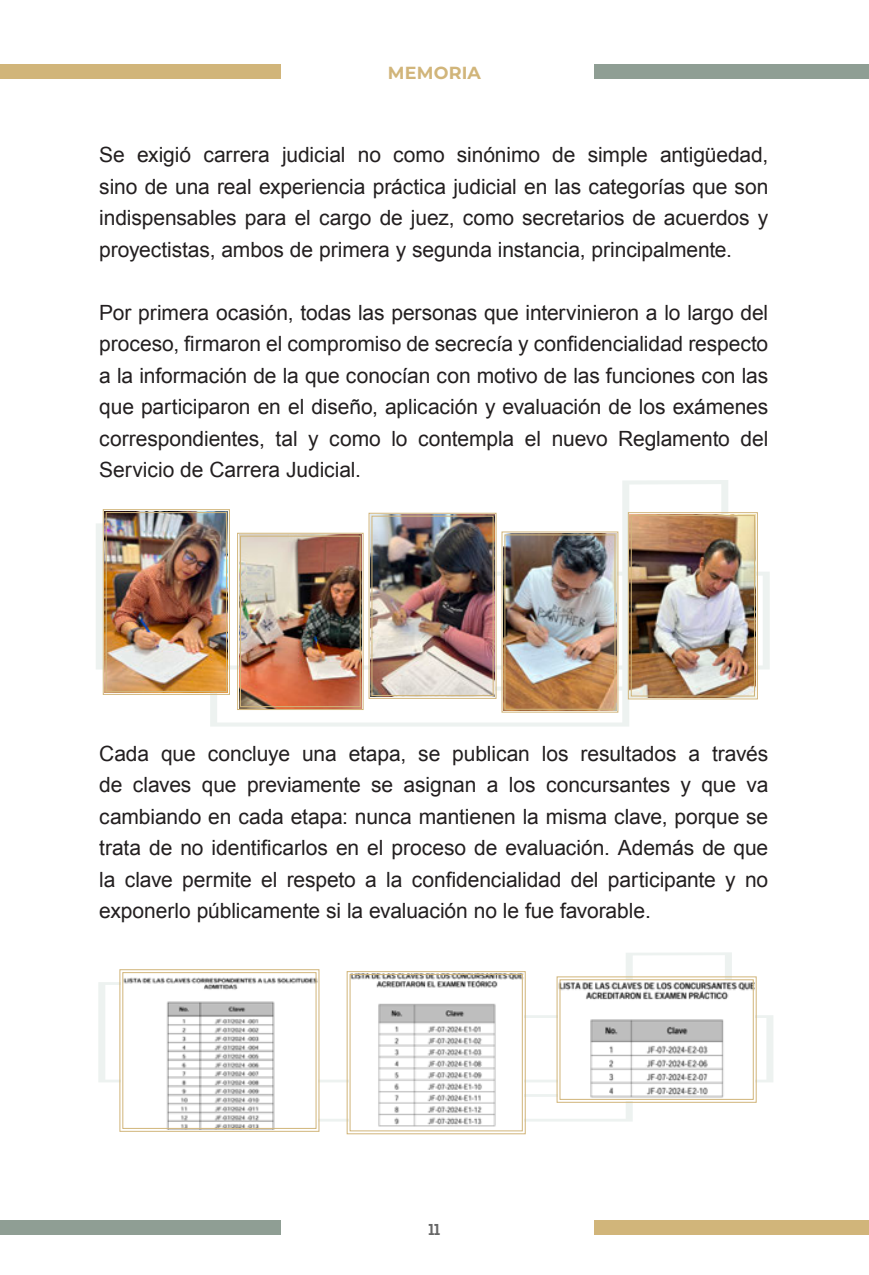
<style>
.page{position:relative;width:869px;height:1275px;background:#fff}
.page>*{position:absolute;margin:0;border:0;box-sizing:border-box;transform-origin:0 0}
._06_texto_general{font:21px/31.5px "Arial";letter-spacing:-.005em;color:#231f20;text-align:justify}
.t1{font:700 17.5px "Montserrat";letter-spacing:.01em;color:#d1b57a}
.t2{font:700 15.75px "Nexa";color:#666}
</style>
<div class="page">
<div style="left:0;top:1220px;width:280px;height:14px;background:#8f9e94"></div>
<div style="left:594px;top:1220px;width:274px;height:14px;background:#d1b57a"></div>
<div style="left:594px;top:64px;width:274px;height:15px;background:#8f9e94"></div>
<div style="left:0;top:64px;width:280px;height:15px;background:#d1b57a"></div>
<svg style="left:96px;top:480px;width:673px;height:247px"></svg>
<img style="left:103px;top:509px;width:127px;height:186px">
<div style="left:106px;top:512px;width:121px;height:180px;border:1px solid #d1b57a"></div>
<img style="left:627px;top:512px;width:130px;height:187px">
<div style="left:630px;top:515px;width:124px;height:181px;border:1px solid #d1b57a"></div>
<img style="left:237px;top:513px;width:381px;height:200px">
<div style="left:240px;top:536px;width:120px;height:171px;border:1px solid #d1b57a"></div>
<svg style="left:98px;top:952px;width:675px;height:169px"></svg>
<svg style="left:119px;top:969px;width:200px;height:163px"></svg>
<div style="left:122px;top:972px;width:194px;height:157px;border:1px solid #d1b57a"></div>
<svg style="left:346px;top:971px;width:179px;height:163px"></svg>
<div style="left:349px;top:974px;width:173px;height:157px;border:1px solid #d1b57a"></div>
<svg style="left:556px;top:976px;width:200px;height:127px"></svg>
<div style="left:559px;top:979px;width:194px;height:121px;border:1px solid #d1b57a"></div>
<p class="t1" style="left:388px;top:60px;width:94px">MEMORIA</p>
<p class="_06_texto_general" style="left:99px;top:139px;width:670px">Se exigió carrera judicial no como sinónimo de simple antigüedad, sino de una real experiencia práctica judicial en las categorías que son indispensables para el cargo de juez, como secretarios de acuerdos y proyectistas, ambos de primera y segunda instancia, principalmente.</p>
<p class="_06_texto_general" style="left:99px;top:297px;width:670px">Por primera ocasión, todas las personas que intervinieron a lo largo del proceso, firmaron el compromiso de secrecía y confidencialidad respecto a la información de la que conocían con motivo de las funciones con las que participaron en el diseño, aplicación y evaluación de los exámenes correspondientes, tal y como lo contempla el nuevo Reglamento del Servicio de Carrera Judicial.</p>
<p class="_06_texto_general" style="left:99px;top:738px;width:670px">Cada que concluye una etapa, se publican los resultados a través de claves que previamente se asignan a los concursantes y que va cambiando en cada etapa: nunca mantienen la misma clave, porque se trata de no identificarlos en el proceso de evaluación. Además de que la clave permite el respeto a la confidencialidad del participante y no exponerlo públicamente si la evaluación no le fue favorable.</p>
<p class="t2" style="left:428px;top:1220px;width:13px">11</p>
</div>
